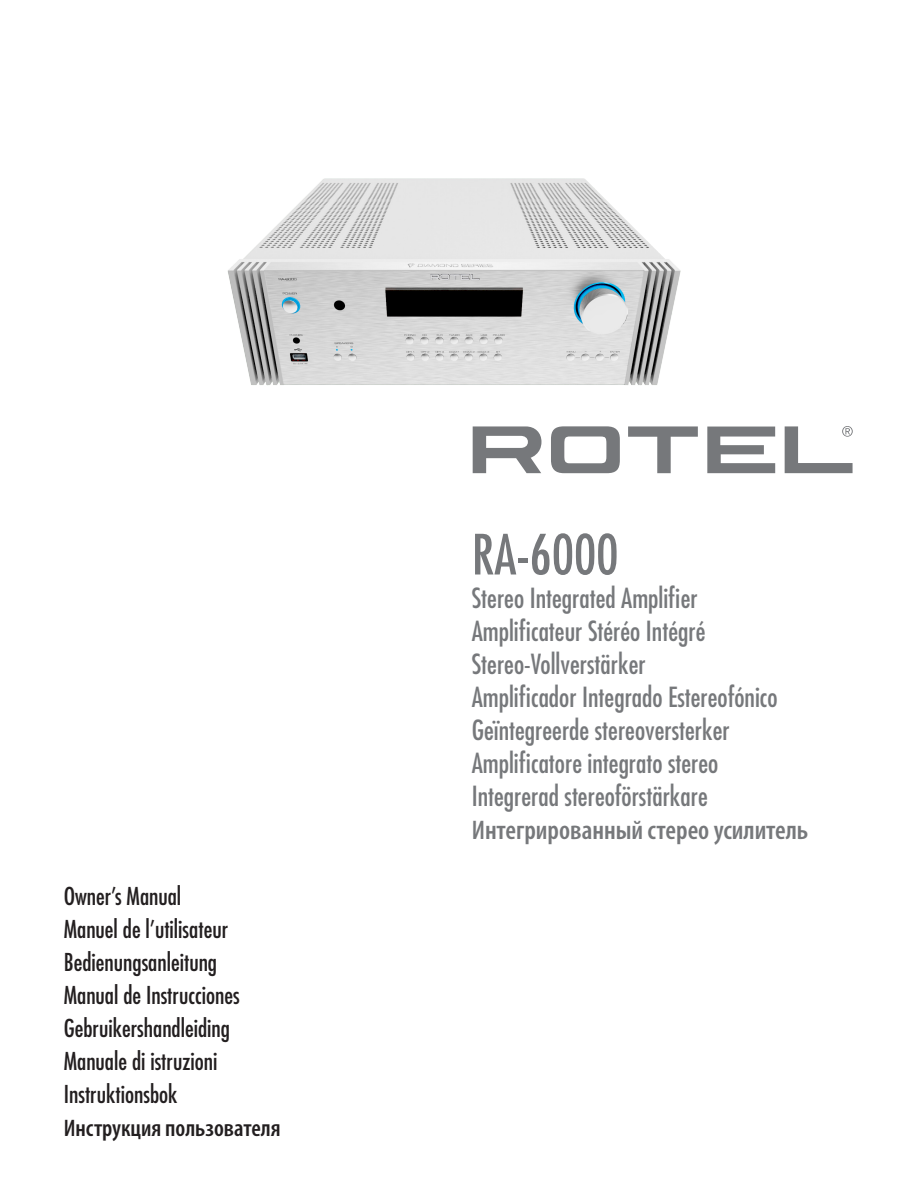
<style>
.page{position:relative;width:918px;height:1188px;background:#fff}
.page>*{position:absolute;margin:0;border:0;box-sizing:border-box;transform-origin:0 0}
.Cover_Model_Number{font:condensed 54px "Futura Std";color:#76787b}
.Cover_Model_Descrip{font:condensed 27px "Futura Std";color:#76787b}
.Cover_Model_Descrip-2{font:600 condensed 27px "Myriad Pro";color:#76787b}
.t1{font:condensed 24px "Futura Std";color:#231f20}
.t2{font:600 condensed 24px "Myriad Pro";color:#231f20}
</style>
<div class="page">
<img style="left:227px;top:178px;width:453px;height:208px">
<svg style="left:551px;top:426px;width:69px;height:47px"></svg>
<svg style="left:628px;top:426px;width:70px;height:47px"></svg>
<svg style="left:785px;top:426px;width:68px;height:47px"></svg>
<svg style="left:707px;top:427px;width:68px;height:46px"></svg>
<svg style="left:473px;top:426px;width:68px;height:47px"></svg>
<p class="t1" style="left:64px;top:881px;width:119px">Owner’s Manual</p>
<p class="t1" style="left:64px;top:914px;width:166px">Manuel de l’utilisateur</p>
<p class="t1" style="left:64px;top:947px;width:155px">Bedienungsanleitung</p>
<p class="t1" style="left:64px;top:980px;width:177px">Manual de Instrucciones</p>
<p class="t1" style="left:64px;top:1013px;width:168px">Gebruikershandleiding</p>
<p class="t1" style="left:64px;top:1046px;width:155px">Manuale di istruzioni</p>
<p class="t1" style="left:64px;top:1079px;width:115px">Instruktionsbok</p>
<p class="t2" style="left:64px;top:1114px;width:218px">Инструкция пользователя</p>
<p class="Cover_Model_Number" style="left:472px;top:522px;width:148px">RA‑6000</p>
<p class="Cover_Model_Descrip" style="left:472px;top:581px;width:227px">Stereo Integrated Amplifier</p>
<p class="Cover_Model_Descrip" style="left:472px;top:614px;width:235px">Amplificateur Stéréo Intégré</p>
<p class="Cover_Model_Descrip" style="left:472px;top:647px;width:176px">Stereo-Vollverstärker</p>
<p class="Cover_Model_Descrip" style="left:472px;top:680px;width:307px">Amplificador Integrado Estereofónico</p>
<p class="Cover_Model_Descrip" style="left:472px;top:713px;width:260px">Geïntegreerde stereoversterker</p>
<p class="Cover_Model_Descrip" style="left:472px;top:746px;width:248px">Amplificatore integrato stereo</p>
<p class="Cover_Model_Descrip" style="left:472px;top:779px;width:238px">Integrerad stereoförstärkare</p>
<p class="Cover_Model_Descrip-2" style="left:472px;top:815px;width:338px">Интегрированный стерео усилитель</p>
</div>
